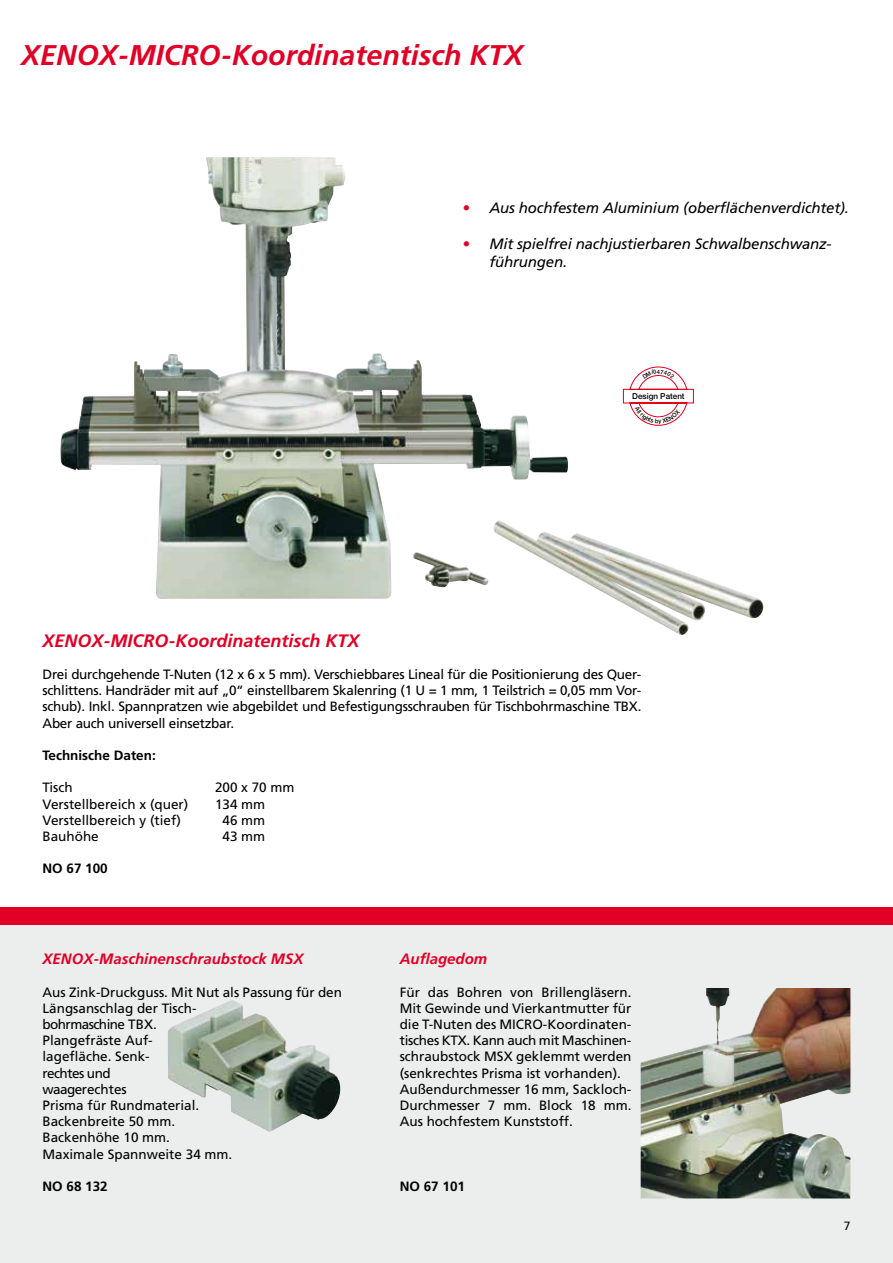
<style>
.page{position:relative;width:893px;height:1263px;background:#fff}
.page>*{position:absolute;margin:0;border:0;box-sizing:border-box;transform-origin:0 0}
.t1{font:italic 700 28.5px "Frutiger";color:#e20026}
.t2{font:italic 700 18px "Frutiger";color:#e20026}
.t3{font:italic 15px/18px "Frutiger";letter-spacing:-.01em;color:#000}
.t4{font:italic 700 15px "Frutiger";color:#e20026}
.t5{font:13.5px/16.2px "Frutiger";color:#000}
.t6{font:700 13.5px "Frutiger";color:#000}
.t7{font:12px "Frutiger";color:#000}
.t8{font:500 8.25px "Helvetica Neue LT Std";color:#000}
.s1{color:#e20026}
</style>
<div class="page">
<div style="left:0;top:918px;width:893px;height:345px;background:#eceded"></div>
<div style="left:0;top:908px;width:893px;height:17px;background:#e20026"></div>
<img style="left:168px;top:1000px;width:173px;height:132px">
<img style="left:60px;top:157px;width:508px;height:442px">
<img style="left:641px;top:988px;width:209px;height:210px">
<img style="left:492px;top:520px;width:272px;height:115px">
<svg style="left:622px;top:366px;width:72px;height:60px"></svg>
<h1 class="t1" style="left:21px;top:38px;width:503px">XENOX-MICRO-Koordinatentisch KTX</h1>
<p class="t3" style="left:462px;top:199px;width:388px"><span class="s1">•</span> Aus hochfestem Aluminium (oberflächenverdichtet).</p>
<p class="t3" style="left:489px;top:235px;width:344px;text-indent:-27px"><span class="s1">•</span> Mit spielfrei nachjustierbaren Schwalbenschwanz&shy;führungen.</p>
<p class="t8" style="left:632px;top:391px;width:54px">Design Patent</p>
<h2 class="t2" style="left:43px;top:630px;width:319px">XENOX-MICRO-Koordinatentisch KTX</h2>
<p class="t5" style="left:43px;top:666px;width:600px;text-align:justify">Drei durchgehende T-Nuten (12 x 6 x 5 mm). Verschiebbares Lineal für die Positionierung des Quer&shy;schlittens. Handräder mit auf „0“ einstellbarem Skalenring (1 U = 1 mm, 1 Teilstrich = 0,05 mm Vor&shy;schub). Inkl. Spannpratzen wie abgebildet und Befestigungsschrauben für Tischbohrmaschine TBX.<br>Aber auch universell einsetzbar.</p>
<p class="t6" style="left:43px;top:747px;width:115px">Technische Daten:</p>
<p class="t5" style="left:43px;top:779px;width:32px">Tisch</p>
<p class="t5" style="left:215px;top:779px;width:81px">200 x 70 mm</p>
<p class="t5" style="left:43px;top:796px;width:147px">Verstellbereich x (quer)</p>
<p class="t5" style="left:215px;top:796px;width:52px">134 mm</p>
<p class="t5" style="left:43px;top:812px;width:140px">Verstellbereich y (tief)</p>
<p class="t5" style="left:223px;top:812px;width:44px">46 mm</p>
<p class="t5" style="left:43px;top:828px;width:58px">Bauhöhe</p>
<p class="t5" style="left:223px;top:828px;width:44px">43 mm</p>
<p class="t6" style="left:43px;top:861px;width:67px">NO 67 100</p>
<p class="t4" style="left:43px;top:950px;width:262px">XENOX-Maschinenschraubstock MSX</p>
<p class="t5" style="left:43px;top:984px;width:301px">Aus Zink-Druckguss. Mit Nut als Passung für den<br>Längsanschlag der Tisch-<br>bohrmaschine TBX.<br>Plangefräste Auf-<br>lagefläche. Senk-<br>rechtes und<br>waagerechtes<br>Prisma für Rundmaterial.<br>Backenbreite 50 mm.<br>Backenhöhe 10 mm.<br>Maximale Spannweite 34 mm.</p>
<p class="t6" style="left:43px;top:1178px;width:67px">NO 68 132</p>
<p class="t4" style="left:400px;top:950px;width:89px">Auflagedom</p>
<p class="t5" style="left:400px;top:984px;width:233px">Für das Bohren von Brillengläsern.<br>Mit Gewinde und Vierkantmutter für die T-Nuten des MICRO-Koordinaten&shy;tisches KTX. Kann auch mit Maschinen&shy;schraubstock MSX geklemmt werden (senkrechtes Prisma ist vorhanden).<br>Außendurchmesser 16 mm, Sackloch-Durchmesser 7 mm. Block 18 mm.<br>Aus hochfestem Kunststoff.</p>
<p class="t6" style="left:400px;top:1178px;width:67px">NO 67 101</p>
<p class="t7" style="left:844px;top:1218px;width:8px">7</p>
</div>
